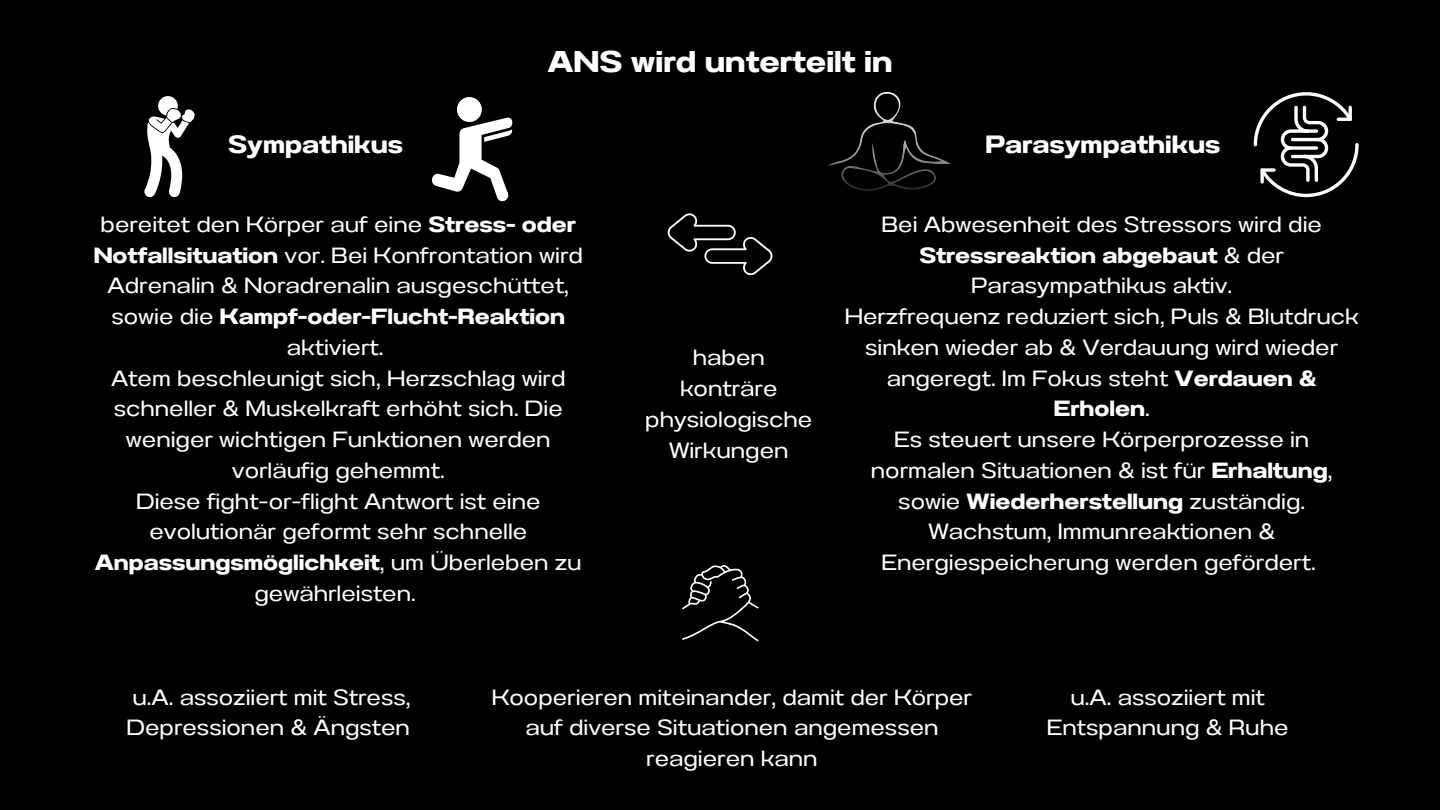
<style>
.page{position:relative;width:1440px;height:810px;background:#000}
.page>*{position:absolute;margin:0;border:0;box-sizing:border-box;transform-origin:0 0}
.t1{font:30px "Anantason Bold Wd 150";color:#fff}
.t2{font:25px "Anantason Bold Wd 150";color:#fff}
.t3{font:22px/30.8px "Anantason Wd 150";color:#fff;text-align:center}
.s1{font-family:"Anantason Bold Wd 150"}
</style>
<div class="page">
<svg style="left:668px;top:213px;width:104px;height:63px"></svg>
<svg style="left:682px;top:565px;width:76px;height:76px"></svg>
<svg style="left:144px;top:96px;width:51px;height:101px"></svg>
<svg style="left:431px;top:97px;width:82px;height:105px"></svg>
<img style="left:827px;top:92px;width:123px;height:98px">
<svg style="left:1254px;top:92px;width:105px;height:105px"></svg>
<p class="t2" style="left:228px;top:130px;width:176px">Sympathikus</p>
<p class="t1" style="left:548px;top:44px;width:346px">ANS wird unterteilt in</p>
<p class="t2" style="left:985px;top:130px;width:237px">Parasympathikus</p>
<p class="t3" style="left:94px;top:209px;width:491px">bereitet den Körper auf eine <span class="s1">Stress- oder Notfallsituation</span> vor. Bei Konfrontation wird Adrenalin &amp; Noradrenalin ausgeschüttet, sowie die <span class="s1">Kampf-oder-Flucht-Reaktion </span>aktiviert.</p>
<p class="t3" style="left:111px;top:363px;width:456px">Atem beschleunigt sich, Herzschlag wird schneller &amp; Muskelkraft erhöht sich. Die weniger wichtigen Funktionen werden vorläufig gehemmt.</p>
<p class="t3" style="left:95px;top:486px;width:488px">Diese fight-or-flight Antwort ist eine evolutionär geformt sehr schnelle <span class="s1">Anpassungsmöglichkeit</span>, um Überleben zu gewährleisten.</p>
<p class="t3" style="left:693px;top:342px;width:74px">haben</p>
<p class="t3" style="left:680px;top:373px;width:99px">konträre</p>
<p class="t3" style="left:645px;top:404px;width:169px">physiologische</p>
<p class="t3" style="left:669px;top:435px;width:121px">Wirkungen</p>
<p class="t3" style="left:882px;top:209px;width:442px">Bei Abwesenheit des Stressors wird die<br><span class="s1">Stressreaktion abgebaut</span> &amp; der<br>Parasympathikus aktiv.</p>
<p class="t3" style="left:845px;top:301px;width:516px">Herzfrequenz reduziert sich, Puls &amp; Blutdruck sinken wieder ab &amp; Verdauung wird wieder angeregt. Im Fokus steht <span class="s1">Verdauen &amp; Erholen</span>.</p>
<p class="t3" style="left:871px;top:424px;width:463px">Es steuert unsere Körperprozesse in normalen Situationen &amp; ist für <span class="s1">Erhaltung</span>, sowie <span class="s1">Wiederherstellung</span> zuständig.<br>Wachstum, Immunreaktionen &amp; Energiespeicherung werden gefördert.</p>
<p class="t3" style="left:127px;top:682px;width:285px;text-align:left">u.A. assoziiert mit Stress,<br>Depressionen &amp; Ängsten</p>
<p class="t3" style="left:1047px;top:682px;width:243px">u.A. assoziiert mit<br>Entspannung &amp; Ruhe</p>
<p class="t3" style="left:492px;top:682px;width:482px">Kooperieren miteinander, damit der Körper auf diverse Situationen angemessen reagieren kann</p>
</div>
